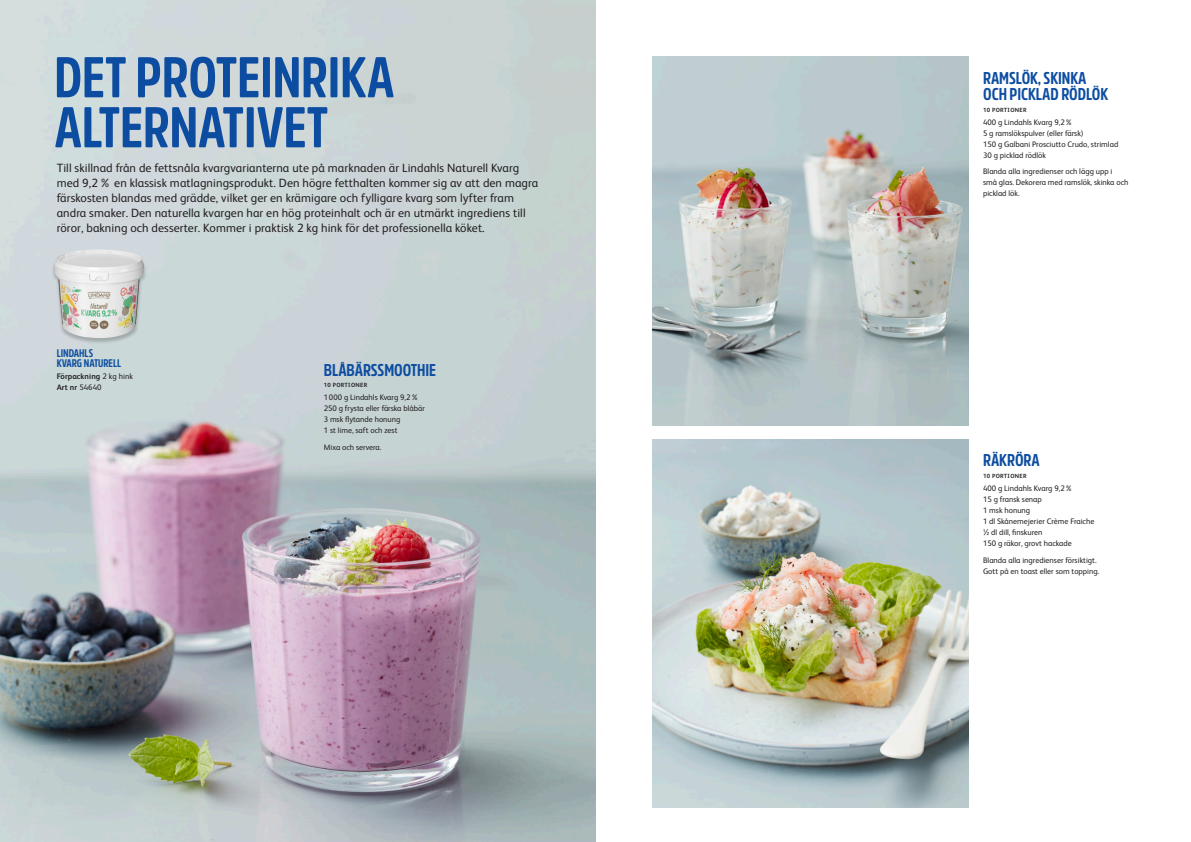
<style>
.page{position:relative;width:1191px;height:842px;background:#fff}
.page>*{position:absolute;margin:0;border:0;box-sizing:border-box;transform-origin:0 0}
.t1{font:700 57px/50px "Amsi Pro Cond";letter-spacing:-.005em;color:#0d4da1}
.t2{font:700 17px/16px "Amsi Pro Cond";letter-spacing:-.005em;color:#0d4da1}
.t3{font:12px/15px "FS Albert";letter-spacing:.005em;color:#231f20}
.t4{font:700 11px/10px "Amsi Pro Cond";letter-spacing:-.005em;color:#0d4da1}
.Brödtext{font:8px/11px "FS Albert";color:#231f20}
.t5{font:700 8px/11px "FS Albert";letter-spacing:.01em;color:#231f20}
.Brödtext-2{font:700 6px "FS Albert";letter-spacing:.05em;color:#231f20}
.s1{font-weight:400}
</style>
<div class="page">
<img style="left:652px;top:57px;width:317px;height:368px">
<img style="left:0;top:0;width:595px;height:842px">
<div style="left:51px;top:250px;width:96px;height:95px;background:#231f20;opacity:.25"></div>
<img style="left:54px;top:249px;width:90px;height:89px">
<img style="left:652px;top:439px;width:317px;height:369px">
<p class="t1" style="left:54px;top:51px;width:342px">DET PROTEINRIKA<br>ALTERNATIVET</p>
<p class="t3" style="left:57px;top:161px;width:483px">Till skillnad från de fettsnåla kvargvarianterna ute på marknaden är Lindahls Naturell Kvarg med 9,2% en klassisk matlagningsprodukt. Den högre fetthalten kommer sig av att den magra färskosten blandas med grädde, vilket ger en krämigare och fylligare kvarg som lyfter fram andra smaker. Den naturella kvargen har en hög proteinhalt och är en utmärkt ingrediens till röror, bakning och desserter. Kommer i praktisk 2 kg hink för det professionella köket.</p>
<p class="t4" style="left:57px;top:348px;width:66px">LINDAHLS<br>KVARG NATURELL</p>
<p class="t5" style="left:57px;top:370px;width:78px">Förpackning <span class="s1">2 kg hink<br></span>Art nr <span class="s1">54640</span></p>
<p class="t2" style="left:324px;top:361px;width:114px">BLÅBÄRSSMOOTHIE</p>
<p class="Brödtext-2" style="left:324px;top:382px;width:45px">10 PORTIONER</p>
<p class="Brödtext" style="left:324px;top:392px;width:96px">1000 g Lindahls Kvarg 9,2%</p>
<p class="Brödtext" style="left:324px;top:403px;width:103px">250 g frysta eller färska blåbär</p>
<p class="Brödtext" style="left:324px;top:414px;width:78px">3 msk flytande honung</p>
<p class="Brödtext" style="left:324px;top:425px;width:75px">1 st lime, saft och zest</p>
<p class="Brödtext" style="left:324px;top:442px;width:59px">Mixa och servera.</p>
<p class="t2" style="left:983px;top:69px;width:127px">RAMSLÖK, SKINKA<br>OCH PICKLAD RÖDLÖK</p>
<p class="Brödtext-2" style="left:983px;top:106px;width:45px">10 PORTIONER</p>
<p class="Brödtext" style="left:983px;top:116px;width:91px">400 g Lindahls Kvarg 9,2%</p>
<p class="Brödtext" style="left:983px;top:127px;width:102px">5 g ramslökspulver (eller färsk)</p>
<p class="Brödtext" style="left:983px;top:138px;width:137px">150 g Galbani Prosciutto Crudo, strimlad</p>
<p class="Brödtext" style="left:983px;top:149px;width:64px">30 g picklad rödlök</p>
<p class="Brödtext" style="left:983px;top:166px;width:147px">Blanda alla ingredienser och lägg upp i små glas. Dekorera med ramslök, skinka och picklad lök.</p>
<p class="t2" style="left:983px;top:452px;width:58px">RÄKRÖRA</p>
<p class="Brödtext" style="left:983px;top:483px;width:91px">400 g Lindahls Kvarg 9,2%</p>
<p class="Brödtext" style="left:983px;top:494px;width:60px">15 g fransk senap</p>
<p class="Brödtext" style="left:983px;top:505px;width:49px">1 msk honung</p>
<p class="Brödtext" style="left:983px;top:516px;width:113px">1 dl Skånemejerier Crème Fraiche</p>
<p class="Brödtext" style="left:983px;top:527px;width:61px">½ dl dill, finskuren</p>
<p class="Brödtext" style="left:983px;top:538px;width:90px">150 g räkor, grovt hackade</p>
<p class="Brödtext" style="left:983px;top:554px;width:115px">Blanda alla ingredienser försiktigt.</p>
<p class="Brödtext" style="left:983px;top:565px;width:118px">Gott på en toast eller som topping.</p>
<p class="Brödtext-2" style="left:983px;top:473px;width:45px">10 PORTIONER</p>
</div>
